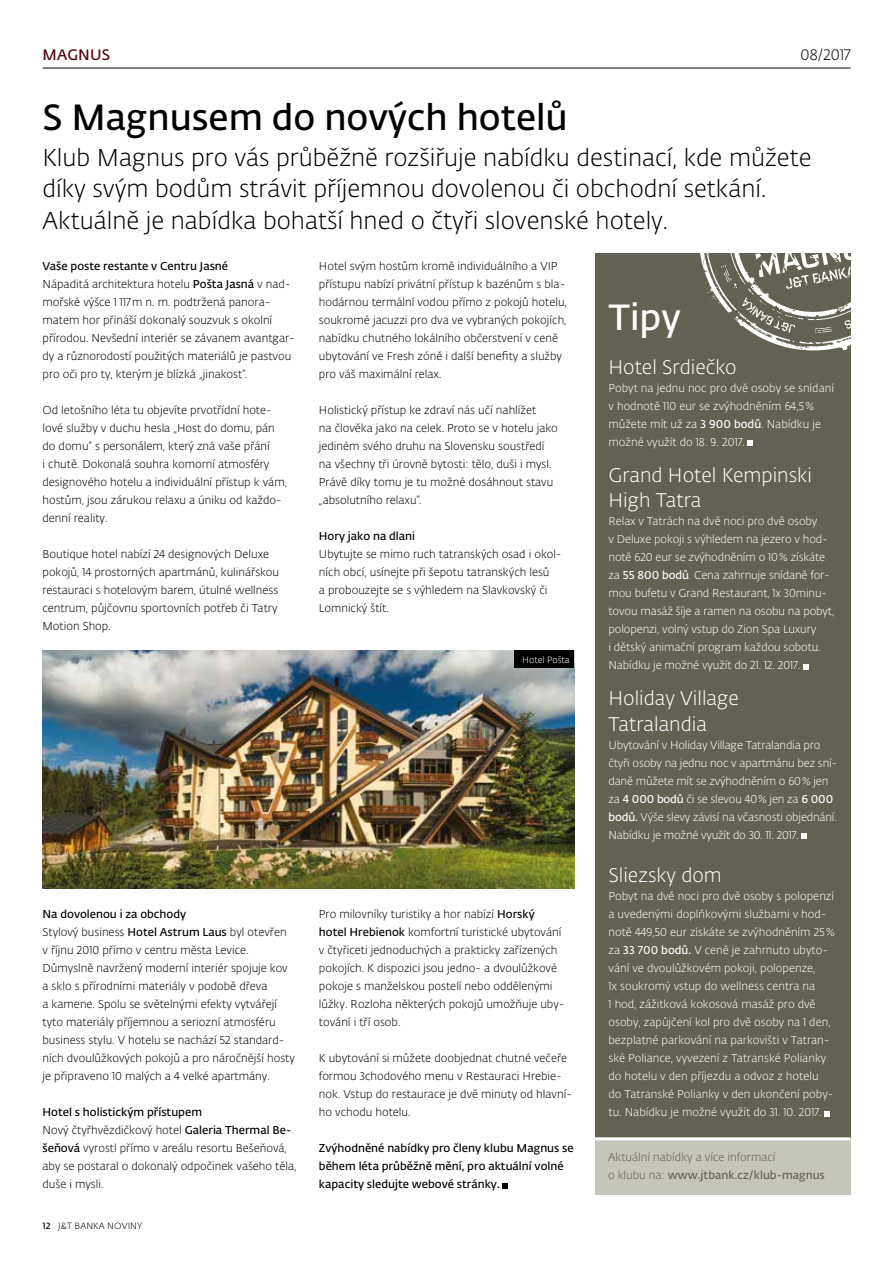
<style>
.page{position:relative;width:893px;height:1263px;background:#fff}
.page>*{position:absolute;margin:0;border:0;box-sizing:border-box;transform-origin:0 0}
.t1{font:600 36px "Fedra Sans Alt Pro";color:#000}
.t2{font:600 36px "Fedra Sans Alt Pro";color:#fff}
.t3{font:300 24px/31.5px "Fedra Sans Alt Pro";color:#000}
.t4{font:300 19.5px/25.5px "Fedra Sans Alt Pro";color:#fff}
.t5{font:300 15px "Fedra Sans Alt Pro";letter-spacing:.01em;color:#000}
.t6{font:600 15px "Fedra Sans Alt Pro";letter-spacing:.01em;color:#510210}
.t7{font:300 11.25px/18px "Fedra Sans Alt Pro";color:#000}
.t8{font:300 11.25px/18px "Fedra Sans Alt Pro";color:#fff}
.t9{font:600 11.25px/18px "Fedra Sans Alt Pro";color:#000}
.t10{font:300 11.25px/18px "Fedra Sans Alt Pro";color:#636151}
.t11{font:300 9px "Fedra Sans Alt Pro";letter-spacing:.01em;color:#000}
.t12{font:300 9px "Fedra Sans Alt Pro";color:#fff}
.s1{font-weight:600}
</style>
<div class="page">
<hr style="left:43px;top:68px;width:807px;height:1px;background:#000">
<svg style="left:503px;top:1183px;width:5px;height:5px"></svg>
<div style="left:595px;top:253px;width:255px;height:887px;background:#636151"></div>
<svg style="left:700px;top:253px;width:150px;height:98px"></svg>
<svg style="left:748px;top:440px;width:5px;height:5px"></svg>
<svg style="left:803px;top:664px;width:5px;height:5px"></svg>
<svg style="left:801px;top:833px;width:6px;height:5px"></svg>
<svg style="left:825px;top:1111px;width:5px;height:5px"></svg>
<div style="left:595px;top:1139px;width:255px;height:56px;background:#c6c5b9"></div>
<hr style="left:595px;top:1137px;width:255px;height:3px;background:#fff">
<img style="left:43px;top:651px;width:531px;height:238px">
<div style="left:514px;top:651px;width:60px;height:17px;background:#000"></div>
<h3 class="t6" style="left:43px;top:43px;width:69px">MAGNUS</h3>
<h3 class="t5" style="left:800px;top:44px;width:51px">08/2017</h3>
<h1 class="t1" style="left:43px;top:91px;width:527px">S Magnusem do nových hotelů</h1>
<h2 class="t3" style="left:43px;top:141px;width:771px">Klub Magnus pro vás průběžně rozšiřuje nabídku destinací, kde můžete díky svým bodům strávit příjemnou dovolenou či obchodní setkání.<br>Aktuálně je nabídka bohatší hned o čtyři slovenské hotely.</h2>
<p class="t7" style="left:43px;top:257px;width:254px"><span class="s1">Vaše poste restante v Centru Jasné<br></span>Nápaditá architektura hotelu <span class="s1">Pošta Jasná</span> v nad&shy;mořské výšce 1 117m n. m. podtržená panora&shy;matem hor přináší dokonalý souzvuk s okolní přírodou. Nevšední interiér se závanem avantgar&shy;dy a různorodostí použitých materiálů je pastvou pro oči pro ty, kterým je blízká „jinakost“.</p>
<p class="t7" style="left:43px;top:401px;width:246px">Od letošního léta tu objevíte prvotřídní hote&shy;lové služby v duchu hesla „Host do domu, pán do domu“ s personálem, který zná vaše přání<br>i chutě. Dokonalá souhra komorní atmosféry designového hotelu a individuální přístup k vám, hostům, jsou zárukou relaxu a úniku od každo&shy;denní reality.</p>
<p class="t7" style="left:43px;top:545px;width:238px">Boutique hotel nabízí 24 designových Deluxe pokojů, 14 prostorných apartmánů, kulinářskou restauraci s hotelovým barem, útulné wellness centrum, půjčovnu sportovních potřeb či Tatry Motion Shop.</p>
<p class="t7" style="left:319px;top:257px;width:249px">Hotel svým hostům kromě individuálního a VIP přístupu nabízí privátní přístup k bazénům s bla&shy;hodárnou termální vodou přímo z pokojů hotelu, soukromé jacuzzi pro dva ve vybraných pokojích, nabídku chutného lokálního občerstvení v ceně ubytování ve Fresh zóně i další benefity a služby pro váš maximální relax.</p>
<p class="t7" style="left:319px;top:401px;width:240px">Holistický přístup ke zdraví nás učí nahlížet<br>na člověka jako na celek. Proto se v hotelu jako jediném svého druhu na Slovensku soustředí na všechny tři úrovně bytosti: tělo, duši i mysl.<br>Právě díky tomu je tu možné dosáhnout stavu „absolutního relaxu“.</p>
<p class="t9" style="left:319px;top:527px;width:98px">Hory jako na dlani</p>
<p class="t7" style="left:319px;top:545px;width:244px">Ubytujte se mimo ruch tatranských osad i okol&shy;ních obcí, usínejte při šepotu tatranských lesů<br>a probouzejte se s výhledem na Slavkovský či Lomnický štít.</p>
<p class="t12" style="left:522px;top:653px;width:49px">Hotel Pošta</p>
<p class="t7" style="left:43px;top:905px;width:254px"><span class="s1">Na dovolenou i za obchody<br></span>Stylový business <span class="s1">Hotel Astrum Laus</span> byl otevřen v říjnu 2010 přímo v centru města Levice.<br>Důmyslně navržený moderní interiér spojuje kov a sklo s přírodními materiály v podobě dřeva<br>a kamene. Spolu se světelnými efekty vytvářejí tyto materiály příjemnou a seriozní atmosféru business stylu. V hotelu se nachází 52 standard&shy;ních dvoulůžkových pokojů a pro náročnější hosty je připraveno 10 malých a 4 velké apartmány.</p>
<p class="t7" style="left:43px;top:1103px;width:255px"><span class="s1">Hotel s holistickým přístupem<br></span>Nový čtyřhvězdičkový hotel <span class="s1">Galeria Thermal Be&shy;šeňová</span> vyrostl přímo v areálu resortu Bešeňová, aby se postaral o dokonalý odpočinek vašeho těla, duše i mysli.</p>
<p class="t11" style="left:43px;top:1220px;width:101px"><span class="s1">12</span> J&amp;T BANKA NOVINY</p>
<p class="t7" style="left:319px;top:905px;width:247px">Pro milovníky turistiky a hor nabízí <span class="s1">Horský hotel Hrebienok</span> komfortní turistické ubytování v čtyřiceti jednoduchých a prakticky zařízených pokojích. K dispozici jsou jedno- a dvoulůžkové pokoje s manželskou postelí nebo oddělenými lůžky. Rozloha některých pokojů umožňuje uby&shy;tování i tří osob.</p>
<p class="t7" style="left:319px;top:1049px;width:255px">K ubytování si můžete doobjednat chutné večeře formou 3chodového menu v Restauraci Hrebie&shy;nok. Vstup do restaurace je dvě minuty od hlavní&shy;ho vchodu hotelu.</p>
<p class="t9" style="left:319px;top:1139px;width:256px">Zvýhodněné nabídky pro členy klubu Magnus se během léta průběžně mění, pro aktuální volné kapacity sledujte webové stránky.</p>
<h1 class="t2" style="left:608px;top:291px;width:74px">Tipy</h1>
<h3 class="t4" style="left:608px;top:354px;width:130px">Hotel Srdiečko</h3>
<p class="t8" style="left:608px;top:378px;width:227px">Pobyt na jednu noc pro dvě osoby se snídaní v hodnotě 110 eur se zvýhodněním 64,5% můžete mít už za <span class="s1">3 900 bodů</span>. Nabídku je možné využít do 18. 9. 2017.</p>
<h3 class="t4" style="left:608px;top:462px;width:205px">Grand Hotel Kempinski<br>High Tatra</h3>
<p class="t8" style="left:608px;top:512px;width:227px">Relax v Tatrách na dvě noci pro dvě osoby<br>v Deluxe pokoji s výhledem na jezero v hod&shy;notě 620 eur se zvýhodněním o 10% získáte za <span class="s1">55 800 bodů</span>. Cena zahrnuje snídaně for&shy;mou bufetu v Grand Restaurant, 1x 30minu&shy;tovou masáž šíje a ramen na osobu na pobyt, polopenzi, volný vstup do Zion Spa Luxury<br>i dětský animační program každou sobotu.<br>Nabídku je možné využít do 21. 12. 2017.</p>
<h3 class="t4" style="left:608px;top:685px;width:132px">Holiday Village<br>Tatralandia</h3>
<p class="t8" style="left:608px;top:735px;width:230px">Ubytování v Holiday Village Tatralandia pro čtyři osoby na jednu noc v apartmánu bez sní&shy;daně můžete mít se zvýhodněním o 60% jen za <span class="s1">4 000 bodů</span> či se slevou 40% jen za <span class="s1">6 000 bodů.</span> Výše slevy závisí na včasnosti objednání.<br>Nabídku je možné využít do 30. 11. 2017.</p>
<h3 class="t4" style="left:608px;top:862px;width:115px">Sliezsky dom</h3>
<p class="t8" style="left:608px;top:887px;width:228px">Pobyt na dvě noci pro dvě osoby s polopenzí a uvedenými doplňkovými službami v hod&shy;notě 449,50 eur získáte se zvýhodněním 25% za <span class="s1">33 700 bodů.</span> V ceně je zahrnuto ubyto&shy;vání ve dvoulůžkovém pokoji, polopenze,<br>1x soukromý vstup do wellness centra na<br>1 hod, zážitková kokosová masáž pro dvě osoby, zapůjčení kol pro dvě osoby na 1 den, bezplatné parkování na parkovišti v Tatran&shy;ské Poliance, vyvezení z Tatranské Polianky do hotelu v den příjezdu a odvoz z hotelu<br>do Tatranské Polianky v den ukončení poby&shy;tu. Nabídku je možné využít do 31. 10. 2017.</p>
<p class="t10" style="left:608px;top:1147px;width:218px">Aktuální nabídky a více informací<br>o klubu na: <span class="s1">www.jtbank.cz/klub-magnus</span></p>
</div>
